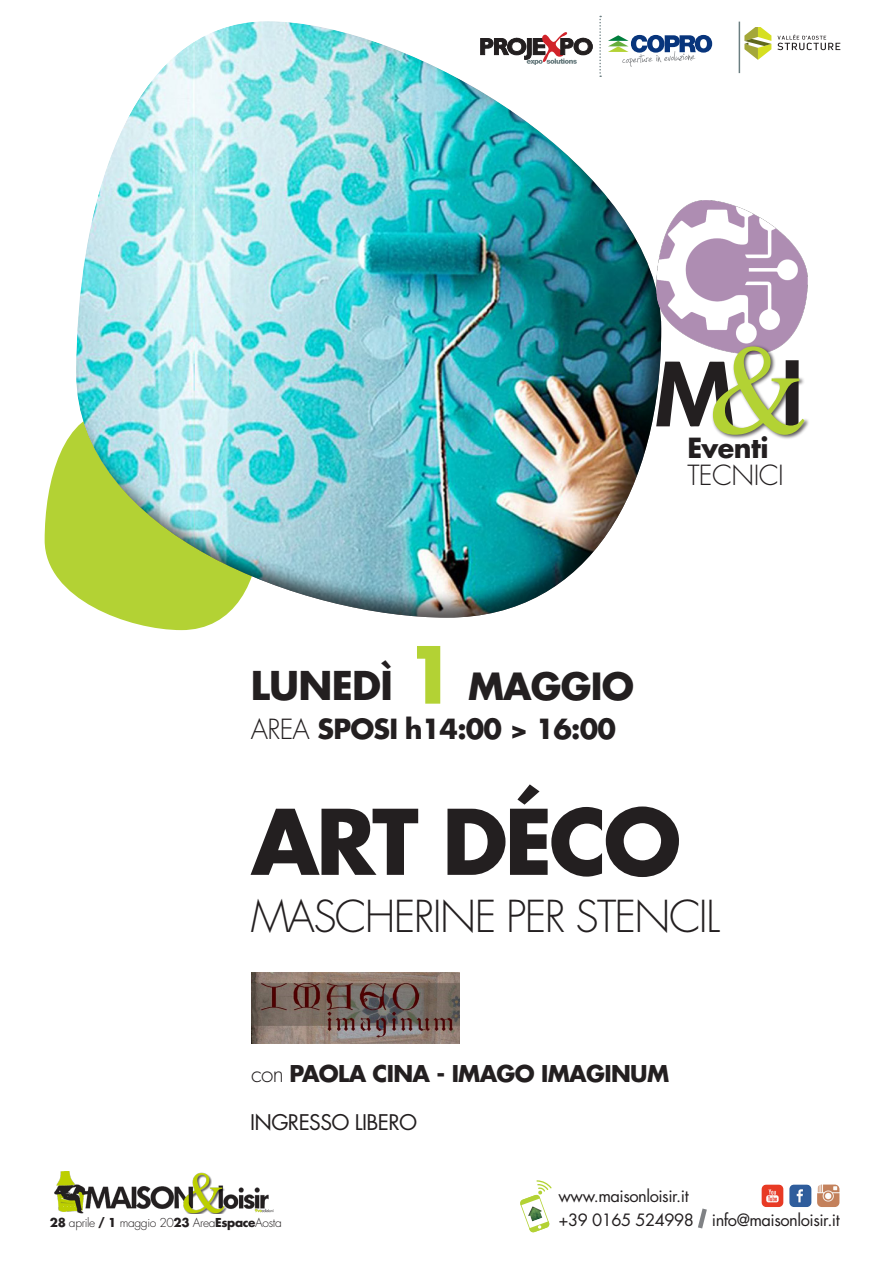
<style>
.page{position:relative;width:893px;height:1263px;background:#fff}
.page>*{position:absolute;margin:0;border:0;box-sizing:border-box;transform-origin:0 0}
.t1{font:700 87.75px "Futura Std";letter-spacing:-.04em;color:#231f20}
.t2{font:300 42.75px "Futura Std";letter-spacing:-.04em;color:#231f20}
.t3{font:700 38.55px "Futura Std";letter-spacing:-.02em;color:#231f20}
.t4{font:700 27px "Futura Std";letter-spacing:-.03em;color:#231f20}
.t5{font:300 27px "Futura Std";letter-spacing:-.02em;color:#231f20}
.t6{font:700 22.5px "Futura Std";letter-spacing:-.03em;color:#231f20}
.t7{font:21px "Futura Std";letter-spacing:-.03em;color:#231f20}
.t8{font:16.5px "Futura Std";letter-spacing:-.03em;color:#231f20}
.t9{font:300 12px "Futura Std";letter-spacing:-.03em;color:#231f20}
.s1{font-size:76.5px;color:#b3d234}
.s2{font-size:36.45px}
.s3{font-weight:300}
.s4{font-weight:700}
</style>
<div class="page">
<svg style="left:45px;top:428px;width:176px;height:202px;fill:#b3d234"></svg>
<div style="left:76px;top:19px;width:588px;height:600px;background:#231f20;opacity:.75"></div>
<img style="left:656px;top:200px;width:152px;height:146px">
<svg style="left:608px;top:35px;width:104px;height:32px"></svg>
<svg style="left:480px;top:32px;width:113px;height:33px"></svg>
<svg style="left:777px;top:35px;width:63px;height:15px"></svg>
<svg style="left:744px;top:27px;width:27px;height:33px"></svg>
<svg style="left:599px;top:16px;width:2px;height:61px"></svg>
<hr style="left:739px;top:22px;width:1px;height:51px;background:#6b7e81">
<svg style="left:520px;top:1180px;width:32px;height:53px"></svg>
<img style="left:251px;top:972px;width:209px;height:72px">
<img style="left:54px;top:1171px;width:220px;height:43px">
<img style="left:762px;top:1184px;width:21px;height:23px">
<img style="left:789px;top:1184px;width:22px;height:23px">
<img style="left:817px;top:1184px;width:22px;height:23px">
<svg style="left:698px;top:1208px;width:9px;height:21px"></svg>
<div style="left:711px;top:344px;width:98px;height:96px;background:#231f20;opacity:.75"></div>
<svg style="left:656px;top:346px;width:148px;height:89px"></svg>
<p class="t4" style="left:687px;top:430px;width:83px">Eventi</p>
<p class="t5" style="left:687px;top:459px;width:98px">TECNICI</p>
<p class="t3" style="left:251px;top:659px;width:385px">LUNEDÌ <span class="s1">1</span> <span class="s2">MAGGIO</span></p>
<p class="t4" style="left:251px;top:710px;width:367px"><span class="s3">AREA</span> SPOSI h14:00 &gt; 16:00</p>
<p class="t1" style="left:251px;top:783px;width:432px">ART DÉCO</p>
<p class="t2" style="left:251px;top:890px;width:471px">MASCHERINE PER STENCIL</p>
<p class="t6" style="left:251px;top:1058px;width:420px"><span class="s3">con</span> PAOLA CINA - IMAGO IMAGINUM</p>
<p class="t7" style="left:250px;top:1109px;width:169px">INGRESSO LIBERO</p>
<p class="t9" style="left:50px;top:1215px;width:233px"><span class="s4">28</span> aprile <span class="s4">/ 1</span> maggio 20<span class="s4">23</span> Area<span class="s4">Espace</span>Aosta</p>
<p class="t8" style="left:559px;top:1185px;width:132px">www.maisonloisir.it</p>
<p class="t8" style="left:559px;top:1209px;width:283px">+39 0165 524998 info@maisonloisir.it</p>
</div>
